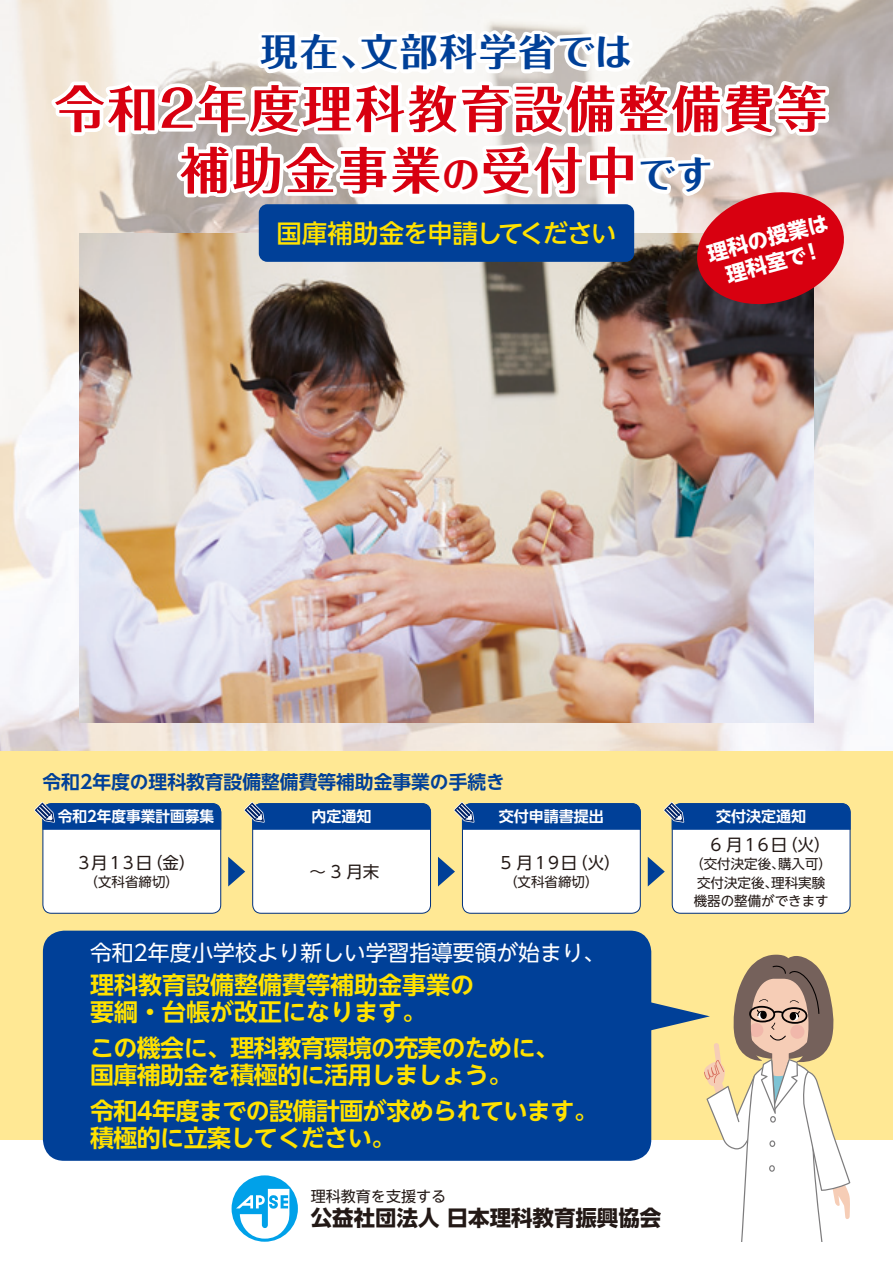
<style>
.page{position:relative;width:893px;height:1263px;background:#fff}
.page>*{position:absolute;margin:0;border:0;box-sizing:border-box;transform-origin:0 0}
.t1{font:700 50.25px/61.5px "Folk Pro";letter-spacing:.05em;color:#d80010;text-align:center}
.t2{font:700 37.65px "Folk Pro";letter-spacing:.05em;color:#004098}
.t3{font:500 25.5px "UD Shin Go NT Pro";letter-spacing:-.045em;color:#ffe200}
.t4{font:700 24px/27px "UD Shin Go NT Pro De";letter-spacing:-.025em;color:#ffe200}
.t5{font:700 24px/27px "UD Shin Go NT Pro De";color:#ffe200}
.t6{font:21.75px "UD Shin Go NT Pro";color:#fff}
.t7{font:700 21.45px "UD Shin Go NT Pro";color:#231916}
.t8{font:700 20.7px/25.2px "UD Shin Go NT Pro";color:#fff;text-align:center}
.t9{font:700 18.75px "UD Shin Go NT Pro De";color:#004098}
.t10{font:16.5px "UD Shin Go NT Pro";letter-spacing:.125em;color:#231916}
.t11{font:700 15px "UD Shin Go NT Pro De";color:#fff}
.t12{font:15px "UD Shin Go NT Pro";color:#231916}
.t13{font:13.5px/19.5px "UD Shin Go NT Pro";color:#231916;text-align:center}
.s1{font-size:37.65px}
.s2{font-size:37.65px;color:#004098}
</style>
<div class="page">
<img style="left:0;top:0;width:893px;height:751px">
<img style="left:79px;top:311px;width:735px;height:412px">
<div style="left:0;top:751px;width:893px;height:388px;background:#ffe894"></div>
<div style="left:43px;top:931px;width:608px;height:230px;background:#004098;border-radius:21px"></div>
<svg style="left:232px;top:1175px;width:66px;height:67px"></svg>
<svg style="left:647px;top:955px;width:203px;height:287px"></svg>
<svg style="left:43px;top:0;width:807px;height:311px"></svg>
<div style="left:259px;top:204px;width:375px;height:58px;background:#004098;border-radius:9px"></div>
<div style="left:43px;top:804px;width:178px;height:109px;background:#fff;border-radius:9px"></div>
<div style="left:43px;top:803px;width:178px;height:111px;border:1px solid #00307c;border-radius:9px"></div>
<svg style="left:228px;top:857px;width:17px;height:29px"></svg>
<svg style="left:438px;top:857px;width:17px;height:29px"></svg>
<svg style="left:648px;top:857px;width:17px;height:29px"></svg>
<div style="left:672px;top:804px;width:178px;height:109px;background:#fff;border-radius:9px"></div>
<div style="left:672px;top:803px;width:178px;height:111px;border:1px solid #00307c;border-radius:9px"></div>
<div style="left:462px;top:804px;width:178px;height:109px;background:#fff;border-radius:9px"></div>
<div style="left:462px;top:803px;width:179px;height:111px;border:1px solid #00307c;border-radius:9px"></div>
<div style="left:253px;top:804px;width:177px;height:109px;background:#fff;border-radius:9px"></div>
<div style="left:252px;top:803px;width:179px;height:111px;border:1px solid #00307c;border-radius:9px"></div>
<svg style="left:34px;top:802px;width:187px;height:28px;background:#184f98"></svg>
<svg style="left:244px;top:802px;width:187px;height:28px;background:#184f98"></svg>
<svg style="left:453px;top:802px;width:188px;height:28px;background:#195098"></svg>
<svg style="left:663px;top:802px;width:188px;height:28px;background:#195098"></svg>
<p class="t2" style="left:261px;top:20px;width:373px">現在、文部科学省では</p>
<p class="t1" style="left:54px;top:71px;width:774px">令和2年度理科教育設備整備費等補助金事業<span class="s1">の</span>受付中<span class="s2">です</span></p>
<p class="t8" style="left:704px;top:241px;width:125px;rotate:-15deg">理科の授業は理科室で！</p>
<p class="t3" style="left:276px;top:212px;width:341px">国庫補助金を申請してください</p>
<p class="t9" style="left:43px;top:766px;width:464px">令和2年度の理科教育設備整備費等補助金事業の手続き</p>
<p class="t11" style="left:58px;top:804px;width:158px">令和2年度事業計画募集</p>
<p class="t10" style="left:78px;top:849px;width:119px">3月13日（金）</p>
<p class="t13" style="left:85px;top:872px;width:96px">（文科省締切）</p>
<p class="t11" style="left:312px;top:804px;width:61px">内定通知</p>
<p class="t10" style="left:309px;top:858px;width:72px">～３月末</p>
<p class="t11" style="left:499px;top:804px;width:106px">交付申請書提出</p>
<p class="t10" style="left:498px;top:849px;width:124px">５月19日（火）</p>
<p class="t13" style="left:504px;top:872px;width:96px">（文科省締切）</p>
<p class="t6" style="left:90px;top:935px;width:517px">令和2年度小学校より新しい学習指導要領が始まり、</p>
<p class="t5" style="left:90px;top:970px;width:386px">理科教育設備整備費等補助金事業の要綱・台帳が改正になります。</p>
<p class="t4" style="left:90px;top:1033px;width:471px">この機会に、理科教育環境の充実のために、国庫補助金を積極的に活用しましょう。</p>
<p class="t4" style="left:90px;top:1096px;width:509px">令和4年度までの設備計画が求められています。積極的に立案してください。</p>
<p class="t12" style="left:311px;top:1184px;width:137px">理科教育を支援する</p>
<p class="t7" style="left:311px;top:1200px;width:352px">公益社団法人 日本理科教育振興協会</p>
<p class="t11" style="left:716px;top:804px;width:92px">交付決定通知</p>
<p class="t10" style="left:708px;top:831px;width:124px">６月16日（火）</p>
<p class="t13" style="left:690px;top:854px;width:143px">（交付決定後、購入可）交付決定後、理科実験</p>
<p class="t13" style="left:694px;top:890px;width:137px">機器の整備ができます</p>
</div>
